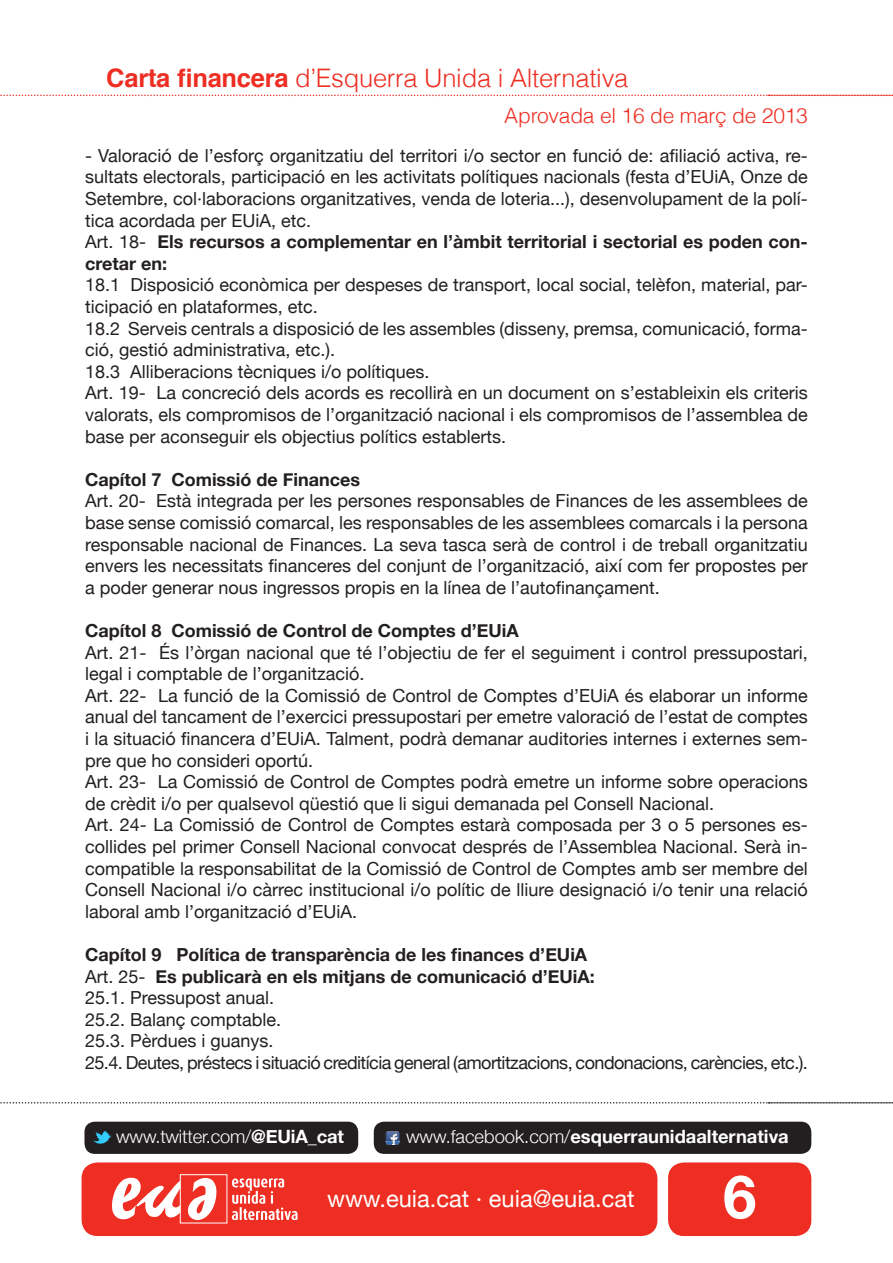
<style>
.page{position:relative;width:893px;height:1263px;background:#fff}
.page>*{position:absolute;margin:0;border:0;box-sizing:border-box;transform-origin:0 0}
.t1{font:700 60px "Helvetica Neue";color:#fff}
.t2{font:300 25.5px "Helvetica";letter-spacing:-.01em;color:#ee2e22}
.t3{font:23.55px "Helvetica Neue";color:#fff}
.t4{font:300 21px "Helvetica";letter-spacing:-.01em;color:#ee2e22}
.t5{font:700 18.3px "Helvetica Neue";color:#fff}
.t6{font:300 18.3px "Helvetica Neue";letter-spacing:-.01em;color:#fff}
.t7{font:18px/21.6px "Helvetica Neue";color:#231f20;text-align:justify}
.t8{font:700 18px/21.6px "Helvetica Neue";color:#231f20}
.t9{font:18px "Helvetica Neue";letter-spacing:-.03em;color:#231f20}
.s1{font-weight:700}
.s2{font-weight:400}
.s3{font-weight:300}
</style>
<div class="page">
<div style="left:82px;top:1162px;width:575px;height:74px;background:#ee2e22;border-radius:16px"></div>
<div style="left:180px;top:1174px;width:47px;height:49px;border:1px solid #fff"></div>
<svg style="left:112px;top:1177px;width:104px;height:44px"></svg>
<svg style="left:232px;top:1178px;width:66px;height:42px"></svg>
<div style="left:374px;top:1122px;width:437px;height:32px;background:#231f20;border-radius:10px"></div>
<svg style="left:386px;top:1131px;width:14px;height:14px"></svg>
<div style="left:84px;top:1122px;width:274px;height:32px;background:#231f20;border-radius:10px"></div>
<svg style="left:93px;top:1131px;width:18px;height:13px"></svg>
<div style="left:668px;top:1162px;width:143px;height:74px;background:#ee2e22;border-radius:16px"></div>
<svg style="left:0;top:1102px;width:893px;height:1px"></svg>
<svg style="left:0;top:95px;width:893px;height:1px"></svg>
<p class="t2" style="left:106px;top:57px;width:524px"><span class="s1">Carta financera</span> d’Esquerra Unida i Alternativa</p>
<p class="t4" style="left:504px;top:99px;width:305px">Aprovada el 16 de març de 2013</p>
<p class="t7" style="left:85px;top:146px;width:724px">- Valoració de l’esforç organitzatiu del territori i/o sector en funció de: afiliació activa, re&shy;sultats electorals, participació en les activitats polítiques nacionals (festa d’EUiA, Onze de Setembre, col·laboracions organitzatives, venda de loteria...), desenvolupament de la polí&shy;tica acordada per EUiA, etc.</p>
<p class="t8" style="left:85px;top:231px;width:724px"><span class="s2">Art. 18-</span> Els recursos a complementar en l’àmbit territorial i sectorial es poden con&shy;cretar en:</p>
<p class="t7" style="left:85px;top:275px;width:724px">18.1 Disposició econòmica per despeses de transport, local social, telèfon, material, par&shy;ticipació en plataformes, etc.</p>
<p class="t7" style="left:85px;top:318px;width:724px">18.2 Serveis centrals a disposició de les assembles (disseny, premsa, comunicació, forma&shy;ció, gestió administrativa, etc.).</p>
<p class="t7" style="left:85px;top:362px;width:346px">18.3 Alliberacions tècniques i/o polítiques.</p>
<p class="t7" style="left:85px;top:383px;width:724px">Art. 19- La concreció dels acords es recollirà en un document on s’estableixin els criteris valorats, els compromisos de l’organització nacional i els compromisos de l’assemblea de base per aconseguir els objectius polítics establerts.</p>
<p class="t8" style="left:85px;top:469px;width:277px">Capítol 7 Comissió de Finances</p>
<p class="t7" style="left:85px;top:491px;width:724px">Art. 20- Està integrada per les persones responsables de Finances de les assemblees de base sense comissió comarcal, les responsables de les assemblees comarcals i la persona responsable nacional de Finances. La seva tasca serà de control i de treball organitzatiu envers les necessitats financeres del conjunt de l’organització, així com fer propostes per a poder generar nous ingressos propis en la línea de l’autofinançament.</p>
<p class="t8" style="left:85px;top:620px;width:435px">Capítol 8 Comissió de Control de Comptes d’EUiA</p>
<p class="t7" style="left:85px;top:642px;width:724px">Art. 21- És l’òrgan nacional que té l’objectiu de fer el seguiment i control pressupostari, legal i comptable de l’organització.</p>
<p class="t7" style="left:85px;top:686px;width:724px">Art. 22- La funció de la Comissió de Control de Comptes d’EUiA és elaborar un informe anual del tancament de l’exercici pressupostari per emetre valoració de l’estat de comptes i la situació financera d’EUiA. Talment, podrà demanar auditories internes i externes sem&shy;pre que ho consideri oportú.</p>
<p class="t7" style="left:85px;top:772px;width:724px">Art. 23- La Comissió de Control de Comptes podrà emetre un informe sobre operacions de crèdit i/o per qualsevol qüestió que li sigui demanada pel Consell Nacional.</p>
<p class="t7" style="left:85px;top:815px;width:724px">Art. 24- La Comissió de Control de Comptes estarà composada per 3 o 5 persones es&shy;collides pel primer Consell Nacional convocat després de l’Assemblea Nacional. Serà in&shy;compatible la responsabilitat de la Comissió de Control de Comptes amb ser membre del Consell Nacional i/o càrrec institucional i/o polític de lliure designació i/o tenir una relació laboral amb l’organització d’EUiA.</p>
<p class="t8" style="left:85px;top:944px;width:504px">Capítol 9 Política de transparència de les finances d’EUiA</p>
<p class="t8" style="left:85px;top:966px;width:511px"><span class="s2">Art. 25-</span> Es publicarà en els mitjans de comunicació d’EUiA:</p>
<p class="t7" style="left:85px;top:988px;width:191px">25.1. Pressupost anual.</p>
<p class="t7" style="left:85px;top:1010px;width:198px">25.2. Balanç comptable.</p>
<p class="t7" style="left:85px;top:1031px;width:190px">25.3. Pèrdues i guanys.</p>
<p class="t9" style="left:85px;top:1050px;width:724px">25.4. Deutes, préstecs i situació creditícia general (amortitzacions, condonacions, carències, etc.).</p>
<p class="t6" style="left:116px;top:1121px;width:229px">www.twitter.com/<span class="s1">@EUiA_cat</span></p>
<p class="t5" style="left:406px;top:1122px;width:384px"><span class="s3">www.facebook.com/</span>esquerraunidaalternativa</p>
<h3 class="t3" style="left:327px;top:1181px;width:309px">www.euia.cat · euia@euia.cat</h3>
<h1 class="t1" style="left:723px;top:1150px;width:35px">6</h1>
</div>
